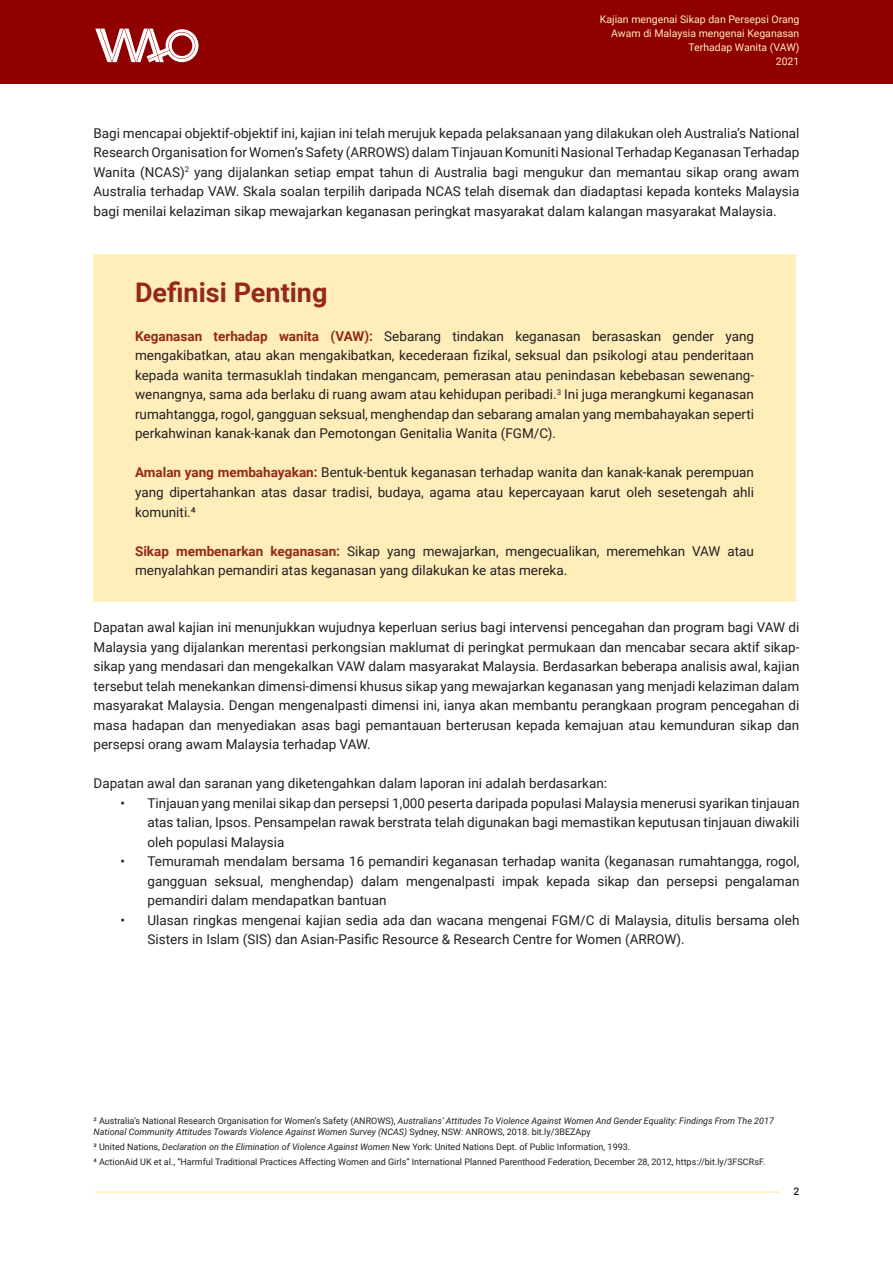
<style>
.page{position:relative;width:893px;height:1263px;background:#fff}
.page>*{position:absolute;margin:0;border:0;box-sizing:border-box;transform-origin:0 0}
.heading_2{font:700 27px "Roboto";color:#94291b}
.t1{font:13.5px/19.5px "Roboto";color:#231f20;text-align:justify}
.t2{font:10.5px/14.1px "Roboto";color:#ffedba;text-align:right}
.t3{font:500 10.5px "Roboto";color:#231f20}
.Footnote{font:9px "Roboto";color:#231f20}
.Footnote-2{font:italic 9px/10.8px "Roboto";color:#231f20}
.s1{font-weight:700;color:#94291b}
.s2{font-style:normal}
.s3{font-style:italic}
</style>
<div class="page">
<hr style="left:95px;top:1191px;width:685px;height:2px;background:#ffedba">
<div style="left:0;top:0;width:893px;height:84px;background:#8f0000"></div>
<svg style="left:95px;top:29px;width:103px;height:33px"></svg>
<div style="left:94px;top:255px;width:702px;height:347px;background:#ffedba"></div>
<p class="t2" style="left:600px;top:12px;width:201px">Kajian mengenai Sikap dan Persepsi Orang<br>Awam di Malaysia mengenai Keganasan<br>Terhadap Wanita (VAW)<br>2021</p>
<p class="t1" style="left:94px;top:123px;width:707px">Bagi mencapai objektif-objektif ini, kajian ini telah merujuk kepada pelaksanaan yang dilakukan oleh Australia’s National Research Organisation for Women’s Safety (ARROWS) dalam Tinjauan Komuniti Nasional Terhadap Keganasan Terhadap Wanita (NCAS)<sup>2</sup> yang dijalankan setiap empat tahun di Australia bagi mengukur dan memantau sikap orang awam Australia terhadap VAW. Skala soalan terpilih daripada NCAS telah disemak dan diadaptasi kepada konteks Malaysia bagi menilai kelaziman sikap mewajarkan keganasan peringkat masyarakat dalam kalangan masyarakat Malaysia.</p>
<p class="heading_2" style="left:135px;top:273px;width:194px">Definisi Penting</p>
<p class="t1" style="left:135px;top:326px;width:620px"><span class="s1">Keganasan terhadap wanita (VAW):</span> Sebarang tindakan keganasan berasaskan gender yang mengakibatkan, atau akan mengakibatkan, kecederaan fizikal, seksual dan psikologi atau penderitaan kepada wanita termasuklah tindakan mengancam, pemerasan atau penindasan kebebasan sewenang&shy;wenangnya, sama ada berlaku di ruang awam atau kehidupan peribadi.<sup>3</sup> Ini juga merangkumi keganasan rumahtangga, rogol, gangguan seksual, menghendap dan sebarang amalan yang membahayakan seperti perkahwinan kanak-kanak dan Pemotongan Genitalia Wanita (FGM/C).</p>
<p class="t1" style="left:135px;top:462px;width:620px"><span class="s1">Amalan yang membahayakan:</span> Bentuk-bentuk keganasan terhadap wanita dan kanak-kanak perempuan yang dipertahankan atas dasar tradisi, budaya, agama atau kepercayaan karut oleh sesetengah ahli komuniti.4</p>
<p class="t1" style="left:135px;top:540px;width:620px"><span class="s1">Sikap membenarkan keganasan:</span> Sikap yang mewajarkan, mengecualikan, meremehkan VAW atau menyalahkan pemandiri atas keganasan yang dilakukan ke atas mereka.</p>
<p class="t1" style="left:94px;top:617px;width:707px">Dapatan awal kajian ini menunjukkan wujudnya keperluan serius bagi intervensi pencegahan dan program bagi VAW di Malaysia yang dijalankan merentasi perkongsian maklumat di peringkat permukaan dan mencabar secara aktif sikap&shy;sikap yang mendasari dan mengekalkan VAW dalam masyarakat Malaysia. Berdasarkan beberapa analisis awal, kajian tersebut telah menekankan dimensi-dimensi khusus sikap yang mewajarkan keganasan yang menjadi kelaziman dalam masyarakat Malaysia. Dengan mengenalpasti dimensi ini, ianya akan membantu perangkaan program pencegahan di masa hadapan dan menyediakan asas bagi pemantauan berterusan kepada kemajuan atau kemunduran sikap dan persepsi orang awam Malaysia terhadap VAW.</p>
<p class="t1" style="left:94px;top:773px;width:515px">Dapatan awal dan saranan yang diketengahkan dalam laporan ini adalah berdasarkan:</p>
<p class="t1" style="left:148px;top:792px;width:653px;text-indent:-27px">• Tinjauan yang menilai sikap dan persepsi 1,000 peserta daripada populasi Malaysia menerusi syarikan tinjauan atas talian, Ipsos. Pensampelan rawak berstrata telah digunakan bagi memastikan keputusan tinjauan diwakili oleh populasi Malaysia</p>
<p class="t1" style="left:148px;top:851px;width:653px;text-indent:-27px">• Temuramah mendalam bersama 16 pemandiri keganasan terhadap wanita (keganasan rumahtangga, rogol, gangguan seksual, menghendap) dalam mengenalpasti impak kepada sikap dan persepsi pengalaman pemandiri dalam mendapatkan bantuan</p>
<p class="t1" style="left:148px;top:909px;width:653px;text-indent:-27px">• Ulasan ringkas mengenai kajian sedia ada dan wacana mengenai FGM/C di Malaysia, ditulis bersama oleh<br>Sisters in Islam (SIS) dan Asian-Pasific Resource &amp; Research Centre for Women (ARROW).</p>
<p class="Footnote-2" style="left:94px;top:1115px;width:682px"><span class="s2">² Australia’s National Research Organisation for Women’s Safety (ANROWS),</span> Australians’ Attitudes To Violence Against Women And Gender Equality: Findings From The 2017<br>National Community Attitudes Towards Violence Against Women Survey (NCAS) <span class="s2">Sydney, NSW: ANROWS, 2018. bit.ly/3BEZApy</span></p>
<p class="Footnote" style="left:94px;top:1140px;width:538px">³ United Nations, <span class="s3">Declaration on the Elimination of Violence Against Women</span> New York: United Nations Dept. of Public Information, 1993.</p>
<p class="Footnote" style="left:94px;top:1156px;width:673px">4 ActionAid UK et al., “Harmful Traditional Practices Affecting Women and Girls” International Planned Parenthood Federation, December 28, 2012, https://bit.ly/3FSCRsF.</p>
<p class="t3" style="left:793px;top:1184px;width:7px">2</p>
</div>
